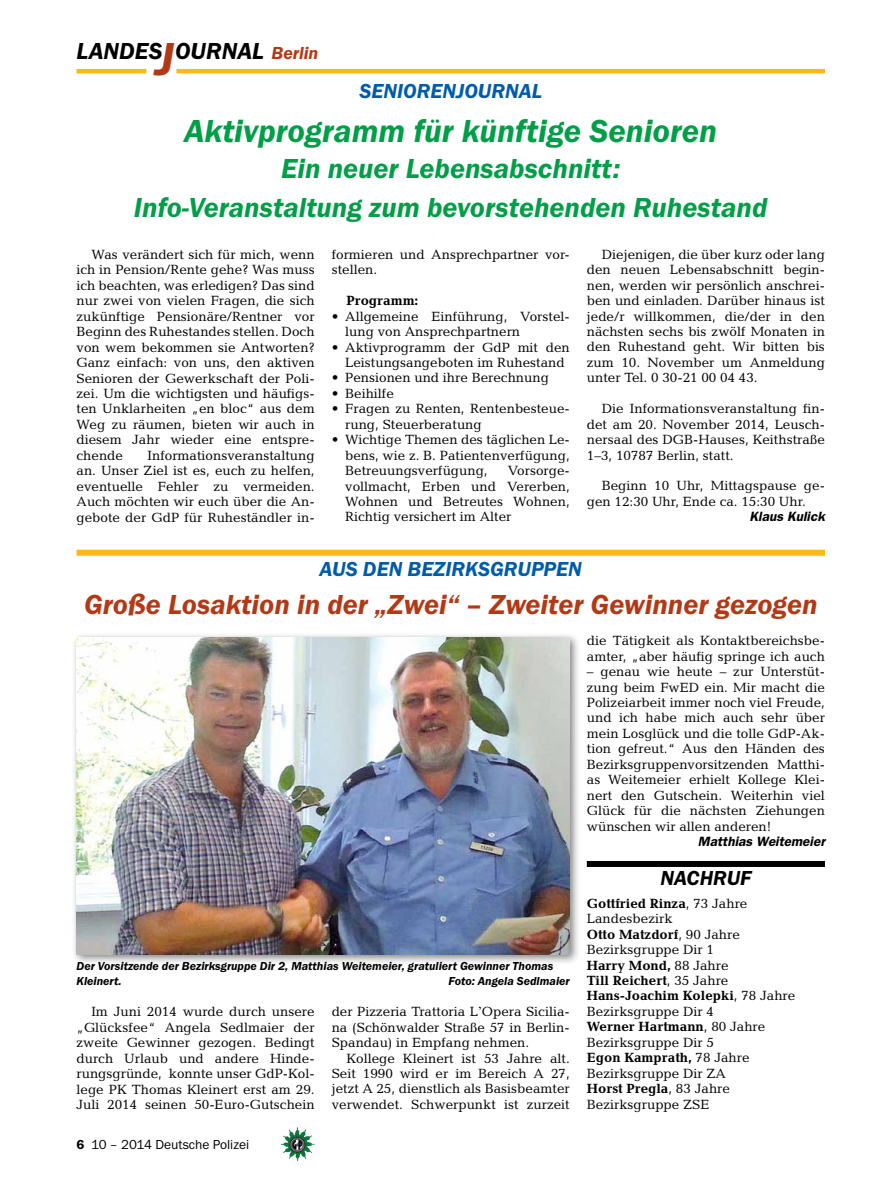
<style>
.page{position:relative;width:893px;height:1191px;background:#fff}
.page>*{position:absolute;margin:0;border:0;box-sizing:border-box;transform-origin:0 0}
.t1{font:italic 600 33px "Franklin Gothic Itc T";color:#009f47}
.t2{font:italic 600 28.5px/39px "Franklin Gothic Itc T";color:#009f47;text-align:center}
.t3{font:italic 600 28.5px "Franklin Gothic Itc T";color:#b33916}
.t4{font:italic 600 24px "Franklin Gothic Itc T";color:#000}
.t5{font:italic 600 21px "Franklin Gothic Itc T";color:#005baa}
.t6{font:italic 600 21px "Franklin Gothic Itc T";color:#000}
.t7{font:13.5px/15.5px "Candida";color:#000;text-align:justify}
.t8{font:italic 600 13.5px "Franklin Gothic";color:#000}
.t9{font:13.5px "Franklin Gothic Itc T";color:#000}
.t10{font:700 13.5px "Candida";color:#000}
.t11{font:italic 600 12px/15.5px "Franklin Gothic Itc T";color:#000}
.s1{font-size:48px;color:#b33916}
.s2{font-size:18px;color:#b33916}
.s3{font-family:"Times Ten"}
.s4{font-weight:600}
.s5{font-weight:700}
</style>
<div class="page">
<hr style="left:77px;top:69px;width:69px;height:4px;background:#fdb913">
<hr style="left:176px;top:69px;width:649px;height:4px;background:#fdb913">
<img style="left:281px;top:1128px;width:16px;height:24px">
<div style="left:587px;top:861px;width:238px;height:6px;background:#000"></div>
<div style="left:77px;top:550px;width:748px;height:6px;background:#fdb913"></div>
<div style="left:71px;top:632px;width:510px;height:333px;background:#000;opacity:.5"></div>
<img style="left:77px;top:637px;width:493px;height:317px">
<h3 class="t4" style="left:77px;top:37px;width:243px">LANDES<span class="s1">J</span>OURNAL <span class="s2">Berlin</span></h3>
<h3 class="t5" style="left:359px;top:79px;width:14px">seniorenjournal</h3>
<h1 class="t1" style="left:184px;top:112px;width:534px">Aktivprogramm für künftige Senioren</h1>
<h2 class="t2" style="left:134px;top:148px;width:635px">Ein neuer Lebensabschnitt:<br>Info-Veranstaltung zum bevorstehenden Ruhestand</h2>
<p class="t7" style="left:77px;top:247px;width:240px;text-indent:15px">Was verändert sich für mich, wenn ich in Pension/Rente gehe? Was muss ich beachten, was erledigen? Das sind nur zwei von vielen Fragen, die sich zukünftige Pensionäre/Rentner vor Beginn des Ruhestandes stellen. Doch von wem bekommen sie Antworten?<br>Ganz einfach: von uns, den aktiven Senioren der Gewerkschaft der Poli&shy;zei. Um die wichtigsten und häufigs&shy;ten Unklarheiten „en bloc“ aus dem Weg zu räumen, bieten wir auch in diesem Jahr wieder eine entspre&shy;chende</p>
<p class="t7" style="left:587px;top:246px;width:240px;text-indent:15px">Diejenigen, die über kurz oder lang den neuen Lebensabschnitt begin&shy;nen, werden wir persönlich anschrei&shy;ben und einladen. Darüber hinaus ist jede/r willkommen, die/der in den nächsten sechs bis zwölf Monaten in den Ruhestand geht. Wir bitten bis zum 10. November um Anmeldung unter Tel. 0 30-21 00 04 43.</p>
<p class="t7" style="left:587px;top:401px;width:240px;text-indent:15px">Die Informationsveranstaltung fin&shy;det am 20. November 2014, Leusch&shy;nersaal des DGB-Hauses, Keithstraße 1–3, 10787 Berlin, statt.</p>
<p class="t7" style="left:587px;top:478px;width:240px;text-indent:15px">Beginn 10 Uhr, Mittagspause ge&shy;gen 12:30 Uhr, Ende ca. 15:30 Uhr.</p>
<p class="t8" style="left:750px;top:509px;width:77px">Klaus Kulick</p>
<p class="t7" style="left:332px;top:246px;width:240px">formieren und Ansprechpartner vor&shy;stellen.</p>
<p class="t10" style="left:347px;top:293px;width:73px">Programm:</p>
<p class="t7" style="left:345px;top:308px;width:226px;text-indent:-14px">• Allgemeine Einführung, Vorstel&shy;lung von Ansprechpartnern</p>
<p class="t7" style="left:345px;top:339px;width:226px;text-indent:-14px">• Aktivprogramm der GdP mit den<br>Leistungsangeboten im Ruhestand</p>
<p class="t7" style="left:332px;top:370px;width:219px">• Pensionen und ihre Berechnung</p>
<p class="t7" style="left:332px;top:385px;width:64px">• Beihilfe</p>
<p class="t7" style="left:345px;top:401px;width:226px;text-indent:-14px">• Fragen zu Renten, Rentenbesteue&shy;rung, Steuerberatung</p>
<p class="t7" style="left:345px;top:432px;width:226px;text-indent:-14px">• Wichtige Themen des täglichen Le&shy;bens, wie z. B. Patientenverfügung, Betreuungsverfügung,</p>
<p class="t7" style="left:77px;top:447px;width:240px;text-indent:71px">Informationsveranstaltung an. Unser Ziel ist es, euch zu helfen, eventuelle Fehler zu vermeiden.<br>Auch möchten wir euch über die An&shy;gebote der GdP für Ruheständler in-</p>
<p class="t7" style="left:345px;top:463px;width:226px;text-indent:163px">Vorsorge&shy;vollmacht, Erben und Vererben, Wohnen und Betreutes Wohnen, Richtig versichert im Alter</p>
<h3 class="t5" style="left:320px;top:556px;width:14px">aus</h3>
<h3 class="t5" style="left:363px;top:556px;width:14px">den</h3>
<h3 class="t5" style="left:408px;top:556px;width:85px">bezir ksgruppen</h3>
<h2 class="t3" style="left:84px;top:587px;width:735px">Große Losaktion in der „Zwei“ – Zweiter Gewinner gezogen</h2>
<p class="t7" style="left:587px;top:633px;width:240px">die Tätigkeit als Kontaktbereichsbe&shy;amter, „aber häufig springe ich auch</p>
<p class="t7" style="left:587px;top:664px;width:240px">– genau wie heute – zur Unterstüt&shy;zung beim FwED ein. Mir macht die Polizeiarbeit immer noch viel Freude, und ich habe mich auch sehr über mein Losglück und die tolle GdP-Ak&shy;tion gefreut.“ Aus den Händen des Bezirksgruppenvorsitzenden Matthi&shy;as Weitemeier erhielt Kollege Klei&shy;nert den Gutschein. Weiterhin viel Glück für die nächsten Ziehungen wünschen wir allen anderen!</p>
<p class="t8" style="left:698px;top:833px;width:129px">Matthias Weitemeier</p>
<p class="t11" style="left:77px;top:958px;width:478px">Der Vorsitzende der Bezirksgruppe Dir 2, Matthias Weitemeier, gratuliert Gewinner Thomas<br>Kleinert.</p>
<p class="t11" style="left:448px;top:973px;width:123px">Foto: Angela Sedlmaier</p>
<p class="t7" style="left:77px;top:1004px;width:240px;text-indent:15px">Im Juni 2014 wurde durch unsere „Glücksfee“ Angela Sedlmaier der zweite Gewinner gezogen. Bedingt durch Urlaub und andere Hinde&shy;rungsgründe, konnte unser GdP-Kol&shy;lege PK Thomas Kleinert erst am 29.<br>Juli 2014 seinen 50-Euro-Gutschein</p>
<p class="t7" style="left:332px;top:1004px;width:240px">der Pizzeria Trattoria L<span class="s3">’</span>Opera Sicilia&shy;na (Schönwalder Straße 57 in Berlin-Spandau) in Empfang nehmen.</p>
<p class="t7" style="left:332px;top:1050px;width:240px;text-indent:15px">Kollege Kleinert ist 53 Jahre alt.<br>Seit 1990 wird er im Bereich A 27, jetzt A 25, dienstlich als Basisbeamter verwendet. Schwerpunkt ist zurzeit</p>
<p class="t9" style="left:77px;top:1136px;width:174px"><span class="s4">6</span> 10 – 2014 Deutsche Polizei</p>
<h3 class="t6" style="left:660px;top:865px;width:54px">nachruf</h3>
<p class="t7" style="left:587px;top:895px;width:210px;text-align:left"><span class="s5">Gottfried Rinza</span>, 73 Jahre<br>Landesbezirk<br><span class="s5">Otto Matzdorf</span>, 90 Jahre<br>Bezirksgruppe Dir 1<br><span class="s5">Harry Mond,</span> 88 Jahre<br><span class="s5">Till Reichert</span>, 35 Jahre<br><span class="s5">Hans-Joachim Kolepki</span>, 78 Jahre<br>Bezirksgruppe Dir 4<br><span class="s5">Werner Hartmann</span>, 80 Jahre<br>Bezirksgruppe Dir 5<br><span class="s5">Egon Kamprath,</span> 78 Jahre<br>Bezirksgruppe Dir ZA<br><span class="s5">Horst Pregla</span>, 83 Jahre<br>Bezirksgruppe ZSE</p>
</div>
